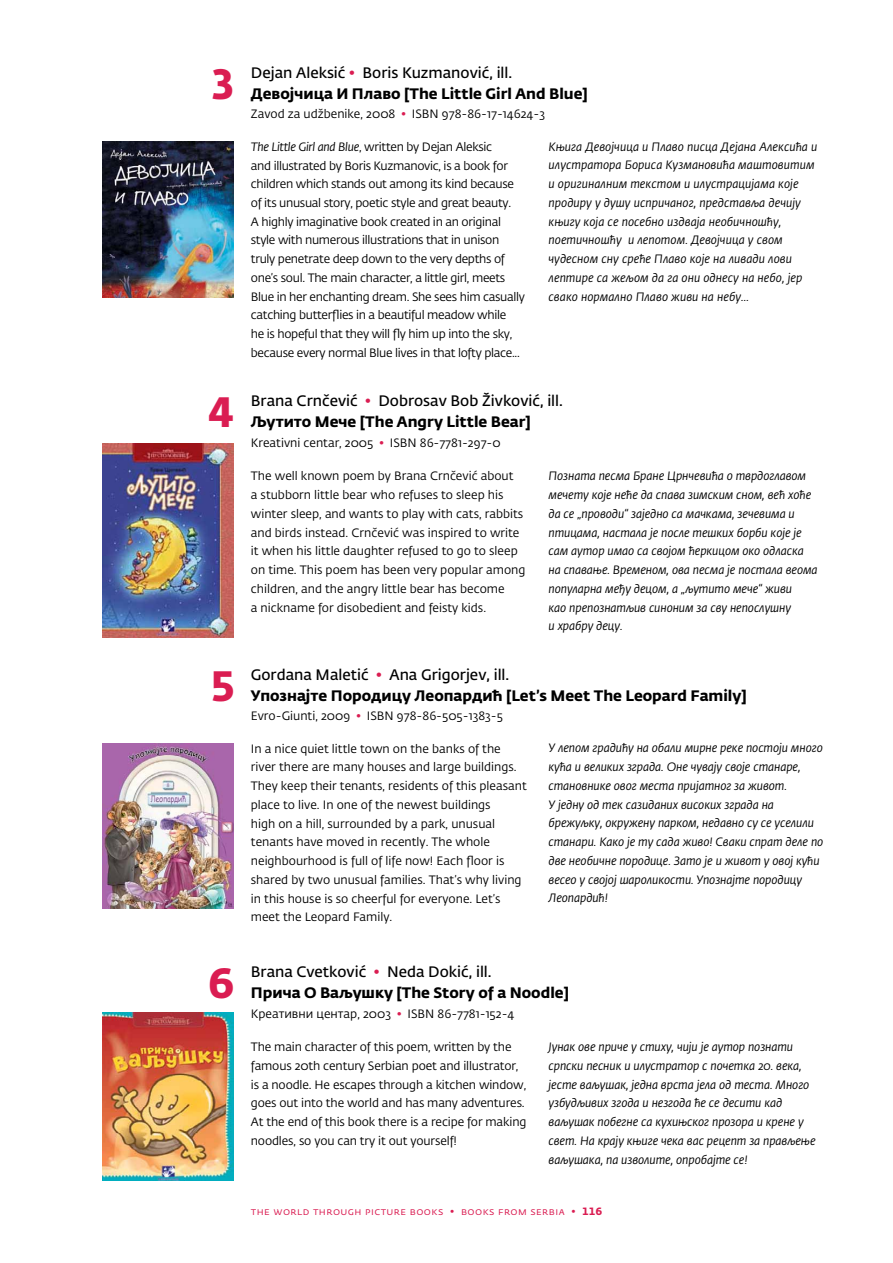
<style>
.page{position:relative;width:893px;height:1263px;background:#fff}
.page>*{position:absolute;margin:0;border:0;box-sizing:border-box;transform-origin:0 0}
.t1{font:700 42px "Fedra Sans Pro";color:#da1d52}
.t2{font:700 15px/21px "Fedra Sans Pro";color:#000}
.t3{font:600 15px/21px "Fedra Sans Pro";color:#000}
.t4{font:italic 12px/18.8px "Fedra Sans Pro";letter-spacing:-.01em;color:#000}
.t5{font:12px/18.8px "Fedra Sans Pro";color:#000}
.t6{font:12px/18.8px "Fedra Sans Pro";letter-spacing:-.025em;color:#000}
.t7{font:10.5px "Fedra Sans Pro";letter-spacing:.04em;color:#da1d52}
.s1{font-weight:600}
.s2{font-weight:600;color:#da1d52}
.s3{font-weight:700;color:#da1d52}
.s4{font-style:italic}
.s5{color:#da1d52}
.s6{font-weight:700}
</style>
<div class="page">
<img style="left:102px;top:141px;width:132px;height:156px">
<img style="left:102px;top:444px;width:132px;height:194px">
<img style="left:102px;top:743px;width:132px;height:165px">
<img style="left:102px;top:1013px;width:132px;height:167px">
<h1 class="t1" style="left:212px;top:50px;width:23px">3</h1>
<p class="t2" style="left:251px;top:61px;width:338px"><span class="s1">Dejan Aleksić</span> <span class="s2">•</span> <span class="s1">Boris Kuzmanović, ill.<br></span>Девојчица И Плаво [Тhe Little Girl And Blue]</p>
<p class="t5" style="left:251px;top:104px;width:296px">Zavod za udžbenike, 2008 <span class="s3">•</span> ISBN 978-86-17-14624-3</p>
<p class="t6" style="left:251px;top:137px;width:276px"><span class="s4">The Little Girl and Blue</span>, written by Dejan Aleksic<br>and illustrated by Boris Kuzmanovic, is a book for children which stands out among its kind because of its unusual story, poetic style and great beauty.<br>A highly imaginative book created in an original style with numerous illustrations that in unison truly penetrate deep down to the very depths of one’s soul. The main character, a little girl, meets Blue in her enchanting dream. She sees him casually catching butterflies in a beautiful meadow while<br>he is hopeful that they will fly him up into the sky, because every normal Blue lives in that lofty place...</p>
<p class="t4" style="left:549px;top:137px;width:270px">Књига Девојчица и Плаво писца Дејана Алексића и илустратора Бориса Кузмановића маштовитим и оригиналним текстом и илустрацијама које продиру у душу испричаног, представља дечију књигу која се посебно издваја необичношћу, поетичношћу и лепотом. Девојчица у свом чудесном сну среће Плаво које на ливади лови лептире са жељом да га они однесу на небо, јер свако нормално Плаво живи на небу...</p>
<h1 class="t1" style="left:209px;top:379px;width:26px">4</h1>
<p class="t3" style="left:251px;top:390px;width:314px">Brana Crnčević <span class="s5">•</span> Dobrosav Bob Živković, ill.<br><span class="s6">Љутито Мече [The Angry Little Bear]</span></p>
<p class="t5" style="left:251px;top:433px;width:251px">Kreativni centar, 2005 <span class="s3">•</span> ISBN 86-7781-297-0</p>
<p class="t5" style="left:251px;top:466px;width:276px">The well known poem by Brana Crnčević about<br>a stubborn little bear who refuses to sleep his winter sleep, and wants to play with cats, rabbits and birds instead. Crnčević was inspired to write it when his little daughter refused to go to sleep on time. This poem has been very popular among children, and the angry little bear has become<br>a nickname for disobedient and feisty kids.</p>
<p class="t4" style="left:549px;top:466px;width:271px">Позната песма Бране Црнчевића о тврдоглавом мечету које неће да спава зимским сном, већ хоће да се „проводи“ заједно са мачкама, зечевима и птицама, настала је после тешких борби које је сам аутор имао са својом ћеркицом око одласка на спавање. Временом, ова песма је постала веома популарна међу децом, а „љутито мече“ живи<br>као препознатљив синоним за сву непослушну<br>и храбру децу.</p>
<h1 class="t1" style="left:211px;top:652px;width:24px">5</h1>
<p class="t2" style="left:251px;top:662px;width:497px"><span class="s1">Gordana Maletić</span> <span class="s2">•</span> <span class="s1">Ana Grigorjev, ill.<br></span>Упознајте Породицу Леопардић [Let’s Meet The Leopard Family]</p>
<p class="t5" style="left:251px;top:706px;width:254px">Evro-Giunti, 2009 <span class="s3">•</span> ISBN 978-86-505-1383-5</p>
<p class="t5" style="left:251px;top:738px;width:277px">In a nice quiet little town on the banks of the river there are many houses and large buildings.<br>They keep their tenants, residents of this pleasant place to live. In one of the newest buildings<br>high on a hill, surrounded by a park, unusual tenants have moved in recеntly. The whole neighbourhood is full of life now! Each floor is shared by two unusual families. That’s why living in this house is so cheerful for everyone. Let’s meet the Leopard Family.</p>
<p class="t4" style="left:549px;top:738px;width:276px">У лепом градићу на обали мирне реке постоји много кућа и великих зграда. Оне чувају своје станаре, становнике овог места пријатног за живот.<br>У једну од тек сазиданих високих зграда на брежуљку, окружену парком, недавно су се уселили станари. Како је ту сада живо! Сваки спрат деле по две необичне породице. Зато је и живот у овој кући весео у својој шароликости. Упознајте породицу Леопардић!</p>
<h1 class="t1" style="left:208px;top:949px;width:27px">6</h1>
<p class="t2" style="left:251px;top:960px;width:320px"><span class="s1">Brana Cvetković</span> <span class="s2">•</span> <span class="s1">Neda Dokić, ill.<br></span>Прича О Ваљушку [The Story of a Noodle]</p>
<p class="t5" style="left:251px;top:1004px;width:265px">Креативни центар, 2003 <span class="s3">•</span> ISBN 86-7781-152-4</p>
<p class="t5" style="left:251px;top:1037px;width:277px">The main character of this poem, written by the famous 20th century Serbian poet and illustrator, is a noodle. He escapes through a kitchen window, goes out into the world and has many adventures.<br>At the end of this book there is a recipe for making noodles, so you can try it out yourself!</p>
<p class="t4" style="left:549px;top:1037px;width:269px">Јунак ове приче у стиху, чији је аутор познати српски песник и илустратор с почетка 20. века, јесте ваљушак, једна врста јела од теста. Много узбудљивих згода и незгода ће се десити кад ваљушак побегне са кухињског прозора и крене у свет. На крају књиге чека вас рецепт за прављење ваљушака, па изволите, опробајте се!</p>
<p class="t7" style="left:251px;top:1204px;width:353px">the world through picture books • books from serbia • <span class="s6">116</span></p>
</div>
